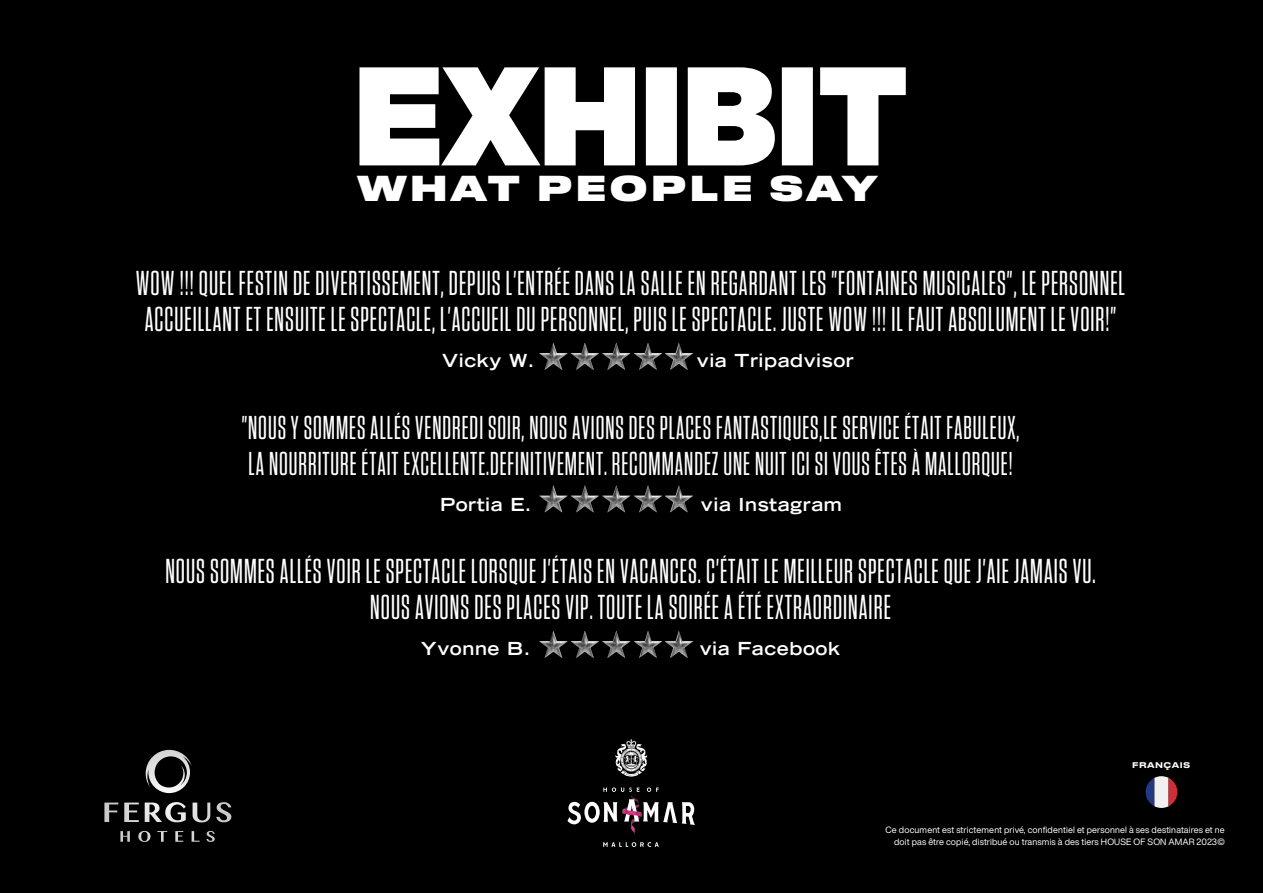
<style>
.page{position:relative;width:1263px;height:893px;background:#000}
.page>*{position:absolute;margin:0;border:0;box-sizing:border-box;transform-origin:0 0}
.t1{font:500 34.5px/36px "Tungsten Condensed";letter-spacing:.03em;color:#fff}
.t2{font:33.9px "Druk Text Wide Super";letter-spacing:.08em;color:#fff}
.t3{font:500 33px/36px "Tungsten Condensed";letter-spacing:.03em;color:#fff}
.t4{font:700 expanded 18px "Trade Gothic LT Std";letter-spacing:.03em;color:#fff}
.t5{font:9px/12px "Helvetica Now Display";letter-spacing:.02em;color:#fff;text-align:right}
.t6{font:500 7.8px "Druk Text Wide";letter-spacing:.05em;color:#fff}
</style>
<div class="page">
<svg style="left:359px;top:67px;width:547px;height:98px;fill:#fff"></svg>
<svg style="left:567px;top:787px;width:128px;height:60px"></svg>
<svg style="left:615px;top:739px;width:32px;height:37px"></svg>
<svg style="left:146px;top:750px;width:85px;height:72px"></svg>
<img style="left:571px;top:631px;width:59px;height:27px">
<img style="left:571px;top:485px;width:59px;height:27px">
<img style="left:571px;top:343px;width:59px;height:27px">
<svg style="left:1145px;top:776px;width:32px;height:32px"></svg>
<p class="t2" style="left:357px;top:158px;width:522px">WHAT PEOPLE SAY</p>
<p class="t1" style="left:136px;top:266px;width:991px">WOW !!! QUEL FESTIN DE DIVERTISSEMENT, DEPUIS L'ENTRÉE DANS LA SALLE EN REGARDANT LES "FONTAINES MUSICALES", LE PERSONNEL<br>ACCUEILLANT ET ENSUITE LE SPECTACLE, L'ACCUEIL DU PERSONNEL, PUIS LE SPECTACLE. JUSTE WOW !!! IL FAUT ABSOLUMENT LE VOIR!"</p>
<p class="t4" style="left:442px;top:348px;width:94px">Vicky W.</p>
<p class="t4" style="left:697px;top:348px;width:159px">via Tripadvisor</p>
<p class="t3" style="left:242px;top:410px;width:779px">"NOUS Y SOMMES ALLÉS VENDREDI SOIR, NOUS AVIONS DES PLACES FANTASTIQUES,LE SERVICE ÉTAIT FABULEUX,<br>LA NOURRITURE ÉTAIT EXCELLENTE.DEFINITIVEMENT. RECOMMANDEZ UNE NUIT ICI SI VOUS ÊTES À MALLORQUE!</p>
<p class="t4" style="left:440px;top:492px;width:93px">Portia E.</p>
<p class="t4" style="left:701px;top:492px;width:142px">via Instagram</p>
<p class="t1" style="left:165px;top:554px;width:932px;text-align:center">NOUS SOMMES ALLÉS VOIR LE SPECTACLE LORSQUE J'ÉTAIS EN VACANCES. C'ÉTAIT LE MEILLEUR SPECTACLE QUE J'AIE JAMAIS VU.<br>NOUS AVIONS DES PLACES VIP. TOUTE LA SOIRÉE A ÉTÉ EXTRAORDINAIRE</p>
<p class="t4" style="left:421px;top:636px;width:111px">Yvonne B.</p>
<p class="t4" style="left:700px;top:636px;width:142px">via Facebook</p>
<p class="t6" style="left:1132px;top:758px;width:60px">FRANÇAIS</p>
<p class="t5" style="left:885px;top:824px;width:341px">Ce document est strictement privé, confidentiel et personnel à ses destinataires et ne doit pas être copié, distribué ou transmis à des tiers HOUSE OF SON AMAR 2023©</p>
</div>
